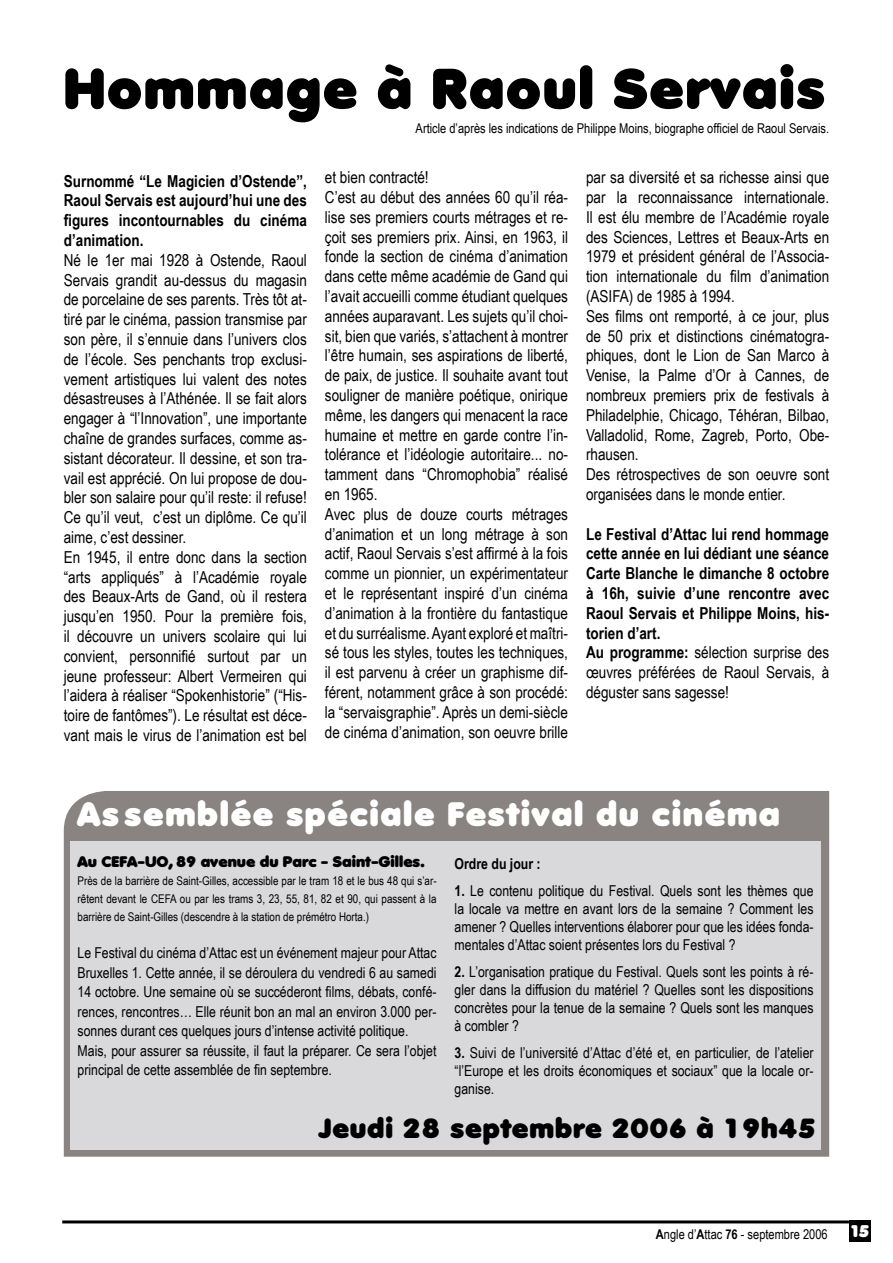
<style>
.page{position:relative;width:893px;height:1263px;background:#fff}
.page>*{position:absolute;margin:0;border:0;box-sizing:border-box;transform-origin:0 0}
.t1{font:55.5px "Debussy";letter-spacing:.03em;color:#000}
.t2{font:33px "Debussy";letter-spacing:.05em;color:#fff}
.t3{font:27px "Debussy";letter-spacing:.03em;color:#000}
.t4{font:16.5px/19.8px "Arial Narrow";color:#000}
.t5{font:700 16.5px/19.8px "Arial Narrow";color:#000;text-align:justify}
.t6{font:16.5px "Debussy";color:#fff}
.t7{font:15px/18px "Arial Narrow";color:#000;text-align:justify}
.t8{font:15px "Debussy";color:#000}
.t9{font:700 15px "Arial Narrow";color:#000}
.t10{font:13.5px "Arial Narrow";color:#000}
.t11{font:12px/18px "Arial Narrow";color:#000;text-align:justify}
.s1{font-weight:400}
.s2{font-weight:700}
</style>
<div class="page">
<div style="left:849px;top:1220px;width:21px;height:22px;background:#000"></div>
<hr style="left:62px;top:1220px;width:787px;height:3px;background:#000">
<div style="left:64px;top:791px;width:765px;height:366px;background:#898382"></div>
<div style="left:71px;top:841px;width:750px;height:308px;background:#d9d9db"></div>
<h1 class="t1" style="left:64px;top:58px;width:763px">Hommage à Raoul Servais</h1>
<p class="t10" style="left:416px;top:118px;width:415px">Article d’après les indications de Philippe Moins, biographe officiel de Raoul Servais.</p>
<p class="t5" style="left:64px;top:170px;width:245px">Surnommé “Le Magicien d’Ostende”, Raoul Servais est aujourd’hui une des figures incontournables du cinéma d’animation.</p>
<p class="t4" style="left:64px;top:249px;width:245px">Né le 1er mai 1928 à Ostende, Raoul Servais grandit au-dessus du magasin de porcelaine de ses parents. Très tôt at&shy;tiré par le cinéma, passion transmise par son père, il s’ennuie dans l’univers clos de l’école. Ses penchants trop exclusi&shy;vement artistiques lui valent des notes désastreuses à l’Athénée. Il se fait alors engager à “l’Innovation”, une importante chaîne de grandes surfaces, comme as&shy;sistant décorateur. Il dessine, et son tra&shy;vail est apprécié. On lui propose de dou&shy;bler son salaire pour qu’il reste: il refuse!<br>Ce qu’il veut, c’est un diplôme. Ce qu’il aime, c’est dessiner.<br>En 1945, il entre donc dans la section “arts appliqués” à l’Académie royale des Beaux-Arts de Gand, où il restera jusqu’en 1950. Pour la première fois, il découvre un univers scolaire qui lui convient, personnifié surtout par un jeune professeur: Albert Vermeiren qui l’aidera à réaliser “Spokenhistorie” (“His&shy;toire de fantômes”). Le résultat est déce&shy;vant mais le virus de l’animation est bel</p>
<p class="t4" style="left:325px;top:167px;width:245px">et bien contracté!<br>C’est au début des années 60 qu’il réa&shy;lise ses premiers courts métrages et re&shy;çoit ses premiers prix. Ainsi, en 1963, il fonde la section de cinéma d’animation dans cette même académie de Gand qui l’avait accueilli comme étudiant quelques années auparavant. Les sujets qu’il choi&shy;sit, bien que variés, s’attachent à montrer l’être humain, ses aspirations de liberté, de paix, de justice. Il souhaite avant tout souligner de manière poétique, onirique même, les dangers qui menacent la race humaine et mettre en garde contre l’in&shy;tolérance et l’idéologie autoritaire... no&shy;tamment dans “Chromophobia” réalisé en 1965.<br>Avec plus de douze courts métrages d’animation et un long métrage à son actif, Raoul Servais s’est affirmé à la fois comme un pionnier, un expérimentateur et le représentant inspiré d’un cinéma d’animation à la frontière du fantastique et du surréalisme. Ayant exploré et maîtri&shy;sé tous les styles, toutes les techniques, il est parvenu à créer un graphisme dif&shy;férent, notamment grâce à son procédé: la “servaisgraphie”. Après un demi-siècle de cinéma d’animation, son oeuvre brille</p>
<p class="t4" style="left:586px;top:167px;width:245px">par sa diversité et sa richesse ainsi que par la reconnaissance internationale.<br>Il est élu membre de l’Académie royale des Sciences, Lettres et Beaux-Arts en 1979 et président général de l’Associa&shy;tion internationale du film d’animation (ASIFA) de 1985 à 1994.<br>Ses films ont remporté, à ce jour, plus de 50 prix et distinctions cinématogra&shy;phiques, dont le Lion de San Marco à Venise, la Palme d’Or à Cannes, de nombreux premiers prix de festivals à Philadelphie, Chicago, Téhéran, Bilbao, Valladolid, Rome, Zagreb, Porto, Obe&shy;rhausen.<br>Des rétrospectives de son oeuvre sont organisées dans le monde entier.</p>
<p class="t5" style="left:586px;top:523px;width:245px;text-align:left">Le Festival d’Attac lui rend hommage cette année en lui dédiant une séance<br>Carte Blanche le dimanche 8 octobre à 16h, suivie d’une rencontre avec<br>Raoul Servais et Philippe Moins, his&shy;torien d’art.<br>Au programme: <span class="s1">sélection surprise des œuvres préférées de Raoul Servais, à déguster sans sagesse!</span></p>
<h2 class="t2" style="left:78px;top:795px;width:704px">As semblée spéciale Festival du cinéma</h2>
<p class="t8" style="left:78px;top:853px;width:349px">Au CEFA-UO, 89 avenue du Parc - Saint-Gilles.</p>
<p class="t11" style="left:78px;top:871px;width:360px">Près de la barrière de Saint-Gilles, accessible par le tram 18 et le bus 48 qui s’ar&shy;rêtent devant le CEFA ou par les trams 3, 23, 55, 81, 82 et 90, qui passent à la barrière de Saint-Gilles (descendre à la station de prémétro Horta.)</p>
<p class="t7" style="left:78px;top:943px;width:360px;line-height:19.5px;text-align:left">Le Festival du cinéma d’Attac est un événement majeur pour Attac Bruxelles 1. Cette année, il se déroulera du vendredi 6 au samedi 14 octobre. Une semaine où se succéderont films, débats, confé&shy;rences, rencontres… Elle réunit bon an mal an environ 3.000 per&shy;sonnes durant ces quelques jours d’intense activité politique.<br>Mais, pour assurer sa réussite, il faut la préparer. Ce sera l’objet principal de cette assemblée de fin septembre.</p>
<p class="t9" style="left:455px;top:852px;width:88px">Ordre du jour :</p>
<p class="t7" style="left:455px;top:881px;width:360px"><span class="s2">1.</span> Le contenu politique du Festival. Quels sont les thèmes que la locale va mettre en avant lors de la semaine ? Comment les amener ? Quelles interventions élaborer pour que les idées fonda&shy;mentales d’Attac soient présentes lors du Festival ?</p>
<p class="t7" style="left:455px;top:962px;width:360px"><span class="s2">2.</span> L’organisation pratique du Festival. Quels sont les points à ré&shy;gler dans la diffusion du matériel ? Quelles sont les dispositions concrètes pour la tenue de la semaine ? Quels sont les manques à combler ?</p>
<p class="t7" style="left:455px;top:1043px;width:360px"><span class="s2">3.</span> Suivi de l’université d’Attac d’été et, en particulier, de l’atelier “l’Europe et les droits économiques et sociaux” que la locale or&shy;ganise.</p>
<h3 class="t3" style="left:318px;top:1113px;width:499px">Jeudi 28 septembre 2006 à 19h45</h3>
<p class="t10" style="left:656px;top:1224px;width:173px"><span class="s2">A</span>ngle d’<span class="s2">A</span>ttac <span class="s2">76</span> - septembre 2006</p>
<p class="t6" style="left:850px;top:1221px;width:21px">15</p>
</div>
